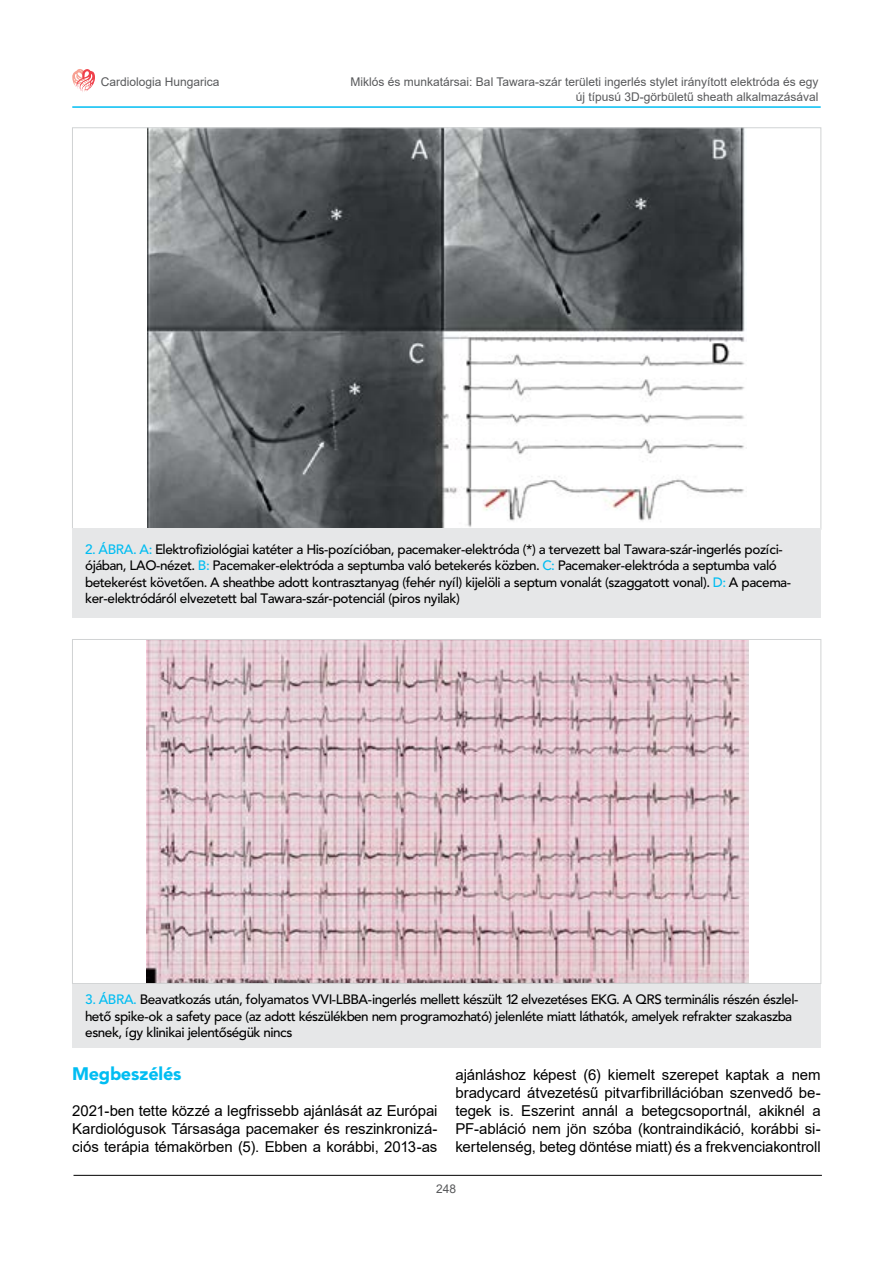
<style>
.page{position:relative;width:893px;height:1263px;background:#fff}
.page>*{position:absolute;margin:0;border:0;box-sizing:border-box;transform-origin:0 0}
.t1{font:18px "Avenir Blk PFL";color:#00bdf2}
.t2{font:15px/18px "Arial";letter-spacing:-.005em;color:#000;text-align:justify}
.t3{font:13.5px/16.5px "Avenir Md PFL";color:#000}
.t4{font:12px/14.4px "Arial";color:#58595b;text-align:right}
.s1{color:#00bdf2}
</style>
<div class="page">
<hr style="left:74px;top:1175px;width:748px;height:1px;background:#000">
<svg style="left:72px;top:69px;width:23px;height:23px"></svg>
<hr style="left:72px;top:106px;width:749px;height:2px;background:#00bdf2">
<img style="left:147px;top:641px;width:602px;height:341px">
<img style="left:147px;top:130px;width:600px;height:397px">
<div style="left:72px;top:984px;width:749px;height:63px;background:#e6e7e8"></div>
<div style="left:72px;top:529px;width:749px;height:89px;background:#e6e7e8"></div>
<p class="t4" style="left:101px;top:75px;width:120px">Cardiologia Hungarica</p>
<p class="t4" style="left:351px;top:75px;width:469px">Miklós és munkatársai: Bal Tawara-szár területi ingerlés stylet irányított elektróda és egy új típusú 3D-görbületű sheath alkalmazásával</p>
<p class="t3" style="left:85px;top:541px;width:707px"><span class="s1">2. ÁBRA. A:</span> Elektrofiziológiai katéter a His-pozícióban, pacemaker-elektróda (*) a tervezett bal Tawara-szár-ingerlés pozíci&shy;ójában, LAO-nézet. <span class="s1">B:</span> Pacemaker-elektróda a septumba való betekerés közben. <span class="s1">C:</span> Pacemaker-elektróda a septumba való betekerést követően. A sheathbe adott kontrasztanyag (fehér nyíl) kijelöli a septum vonalát (szaggatott vonal). <span class="s1">D:</span> A pacema&shy;ker-elektródáról elvezetett bal Tawara-szár-potenciál (piros nyilak)</p>
<p class="t3" style="left:85px;top:992px;width:714px"><span class="s1">3. ÁBRA.</span> Beavatkozás után, folyamatos VVI-LBBA-ingerlés mellett készült 12 elvezetéses EKG. A QRS terminális részén észlel&shy;hető spike-ok a safety pace (az adott készülékben nem programozható) jelenléte miatt láthatók, amelyek refrakter szakaszba esnek, így klinikai jelentőségük nincs</p>
<h1 class="t1" style="left:72px;top:1063px;width:111px">Megbeszélés</h1>
<p class="t2" style="left:72px;top:1102px;width:367px">2021-ben tette közzé a legfrissebb ajánlását az Európai Kardiológusok Társasága pacemaker és reszinkronizá&shy;ciós terápia témakörben (5). Ebben a korábbi, 2013-as</p>
<p class="t2" style="left:455px;top:1066px;width:367px">ajánláshoz képest (6) kiemelt szerepet kaptak a nem bradycard átvezetésű pitvarfibrillációban szenvedő be&shy;tegek is. Eszerint annál a betegcsoportnál, akiknél a PF-abláció nem jön szóba (kontraindikáció, korábbi si&shy;kertelenség, beteg döntése miatt) és a frekvenciakontroll</p>
<p class="t4" style="left:436px;top:1181px;width:22px">248</p>
</div>
